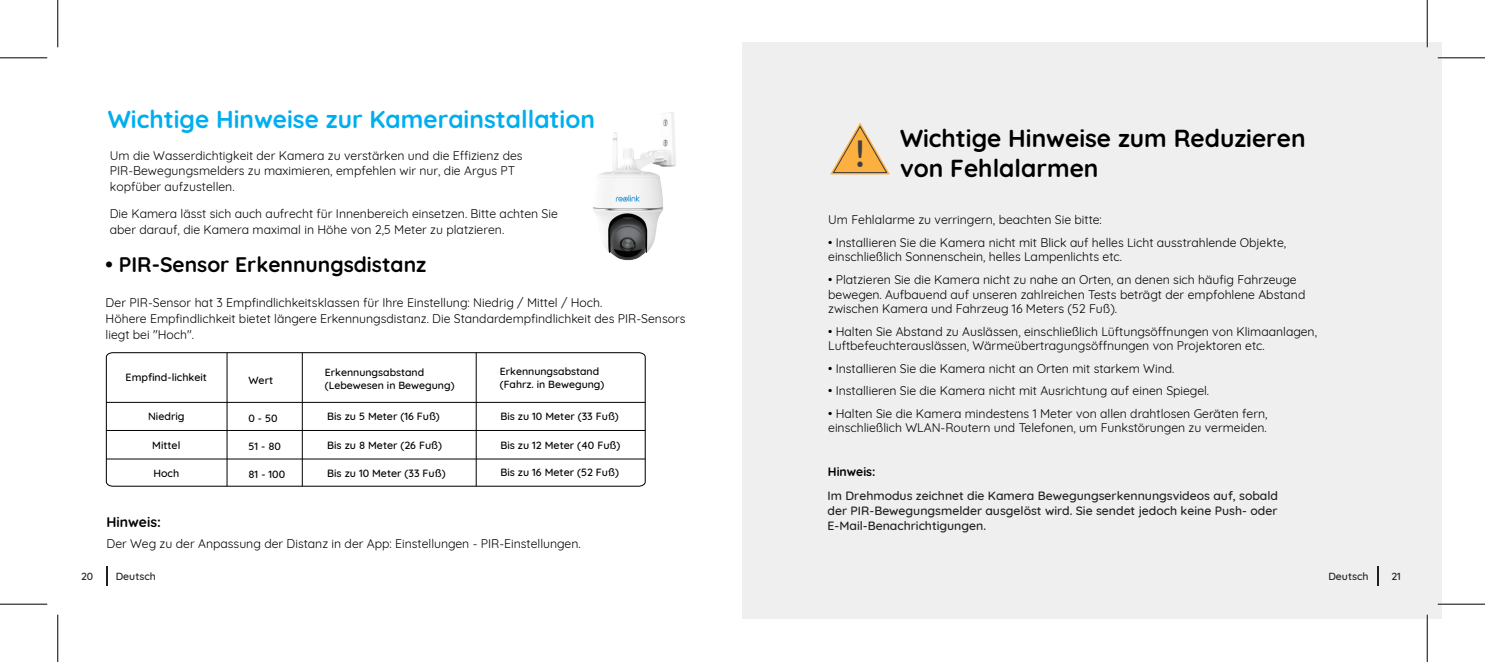
<style>
.page{position:relative;width:1485px;height:662px;background:#fff}
.page>*{position:absolute;margin:0;border:0;box-sizing:border-box;transform-origin:0 0}
.t1{font:38.5px "Ubuntu";color:#3f3f40}
.t2{font:700 24.5px/29.4px "Quicksand";color:#000}
.t3{font:700 24.5px "Quicksand";color:#00aeef}
.t4{font:700 21px "Quicksand";color:#030303}
.t5{font:700 14px "Quicksand";color:#030303}
.t6{font:12.25px/14.7px "Quicksand";color:#000}
.t7{font:12.25px/15.8px "Quicksand";color:#030303}
.t8{font:500 12.25px/14.7px "Quicksand";color:#231f20;text-align:justify}
.t9{font:700 12.25px "Quicksand";color:#000}
.t10{font:500 10.67px "Quicksand";color:#000}
.t11{font:500 10.5px/12.6px "Quicksand";color:#000}
.t12{font:500 10.5px "Quicksand";color:#231f20}
</style>
<div class="page">
<div style="left:742px;top:43px;width:699px;height:575px;background:#efeff0"></div>
<svg style="left:830px;top:122px;width:60px;height:52px"></svg>
<svg style="left:105px;top:352px;width:541px;height:135px"></svg>
<hr style="left:106px;top:565px;width:2px;height:20px;background:#231f20">
<hr style="left:1376px;top:565px;width:2px;height:20px;background:#231f20">
<img style="left:593px;top:112px;width:83px;height:149px">
<hr style="left:1437px;top:57px;width:48px;height:2px;background:#fff">
<hr style="left:1437px;top:602px;width:48px;height:3px;background:#fff">
<hr style="left:1426px;top:0;width:2px;height:47px;background:#fff">
<hr style="left:1426px;top:614px;width:2px;height:47px;background:#fff">
<hr style="left:0;top:57px;width:47px;height:1px;background:#000">
<hr style="left:1437px;top:57px;width:48px;height:1px;background:#000">
<hr style="left:0;top:603px;width:47px;height:1px;background:#000">
<hr style="left:1437px;top:603px;width:48px;height:1px;background:#000">
<hr style="left:57px;top:0;width:1px;height:47px;background:#000">
<hr style="left:57px;top:614px;width:1px;height:47px;background:#000">
<hr style="left:1427px;top:0;width:1px;height:47px;background:#000">
<hr style="left:1427px;top:614px;width:1px;height:47px;background:#000">
<h2 class="t3" style="left:108px;top:99px;width:489px">Wichtige Hinweise zur Kamerainstallation</h2>
<p class="t7" style="left:110px;top:146px;width:414px">Um die Wasserdichtigkeit der Kamera zu verstärken und die Effizienz des<br>PIR-Bewegungsmelders zu maximieren, empfehlen wir nur, die Argus PT kopfüber aufzustellen.</p>
<p class="t7" style="left:110px;top:204px;width:450px">Die Kamera lässt sich auch aufrecht für Innenbereich einsetzen. Bitte achten Sie aber darauf, die Kamera maximal in Höhe von 2,5 Meter zu platzieren.</p>
<h3 class="t4" style="left:106px;top:247px;width:322px">• PIR-Sensor Erkennungsdistanz</h3>
<p class="t6" style="left:106px;top:294px;width:581px;line-height:15.8px">Der PIR-Sensor hat 3 Empfindlichkeitsklassen für Ihre Einstellung: Niedrig / Mittel / Hoch.<br>Höhere Empfindlichkeit bietet längere Erkennungsdistanz. Die Standardempfindlichkeit des PIR-Sensors liegt bei "Hoch".</p>
<p class="t10" style="left:126px;top:369px;width:83px">Empfind-lichkeit</p>
<p class="t11" style="left:500px;top:364px;width:106px">Erkennungsabstand (Fahrz. in Bewegung)</p>
<p class="t11" style="left:325px;top:364px;width:131px">Erkennungsabstand (Lebewesen in Bewegung)</p>
<p class="t10" style="left:248px;top:371px;width:26px">Wert</p>
<p class="t10" style="left:148px;top:407px;width:38px">Niedrig</p>
<p class="t10" style="left:152px;top:436px;width:30px">Mittel</p>
<p class="t10" style="left:153px;top:464px;width:27px">Hoch</p>
<p class="t10" style="left:327px;top:407px;width:114px">Bis zu 5 Meter (16 Fuß)</p>
<p class="t10" style="left:248px;top:409px;width:31px">0 - 50</p>
<p class="t10" style="left:500px;top:407px;width:120px">Bis zu 10 Meter (33 Fuß)</p>
<p class="t10" style="left:500px;top:436px;width:121px">Bis zu 12 Meter (40 Fuß)</p>
<p class="t10" style="left:500px;top:463px;width:120px">Bis zu 16 Meter (52 Fuß)</p>
<p class="t10" style="left:327px;top:436px;width:116px">Bis zu 8 Meter (26 Fuß)</p>
<p class="t10" style="left:248px;top:437px;width:34px">51 - 80</p>
<p class="t10" style="left:327px;top:464px;width:120px">Bis zu 10 Meter (33 Fuß)</p>
<p class="t10" style="left:248px;top:465px;width:38px">81 - 100</p>
<p class="t5" style="left:106px;top:510px;width:56px">Hinweis:</p>
<p class="t6" style="left:106px;top:535px;width:475px">Der Weg zu der Anpassung der Distanz in der App: Einstellungen - PIR-Einstellungen.</p>
<h1 class="t1" style="left:855px;top:129px;width:12px">!</h1>
<h2 class="t2" style="left:900px;top:122px;width:407px">Wichtige Hinweise zum Reduzieren von Fehlalarmen</h2>
<p class="t6" style="left:828px;top:211px;width:275px">Um Fehlalarme zu verringern, beachten Sie bitte:</p>
<p class="t6" style="left:828px;top:233px;width:459px">• Installieren Sie die Kamera nicht mit Blick auf helles Licht ausstrahlende Objekte, einschließlich Sonnenschein, helles Lampenlichts etc.</p>
<p class="t6" style="left:828px;top:270px;width:479px">• Platzieren Sie die Kamera nicht zu nahe an Orten, an denen sich häufig Fahrzeuge bewegen. Aufbauend auf unseren zahlreichen Tests beträgt der empfohlene Abstand zwischen Kamera und Fahrzeug 16 Meters (52 Fuß).</p>
<p class="t6" style="left:828px;top:322px;width:490px">• Halten Sie Abstand zu Auslässen, einschließlich Lüftungsöffnungen von Klimaanlagen,<br>Luftbefeuchterauslässen, Wärmeübertragungsöffnungen von Projektoren etc.</p>
<p class="t6" style="left:828px;top:359px;width:348px">• Installieren Sie die Kamera nicht an Orten mit starkem Wind.</p>
<p class="t6" style="left:828px;top:382px;width:382px">• Installieren Sie die Kamera nicht mit Ausrichtung auf einen Spiegel.</p>
<p class="t6" style="left:828px;top:404px;width:441px">• Halten Sie die Kamera mindestens 1 Meter von allen drahtlosen Geräten fern, einschließlich WLAN-Routern und Telefonen, um Funkstörungen zu vermeiden.</p>
<p class="t9" style="left:828px;top:461px;width:49px">Hinweis:</p>
<p class="t8" style="left:827px;top:487px;width:452px">Im Drehmodus zeichnet die Kamera Bewegungserkennungsvideos auf, sobald der PIR-Bewegungsmelder ausgelöst wird. Sie sendet jedoch keine Push- oder E-Mail-Benachrichtigungen.</p>
<p class="t12" style="left:81px;top:567px;width:14px">20</p>
<p class="t12" style="left:116px;top:567px;width:42px">Deutsch</p>
<p class="t12" style="left:1328px;top:567px;width:42px">Deutsch</p>
<p class="t12" style="left:1391px;top:567px;width:11px">21</p>
</div>
